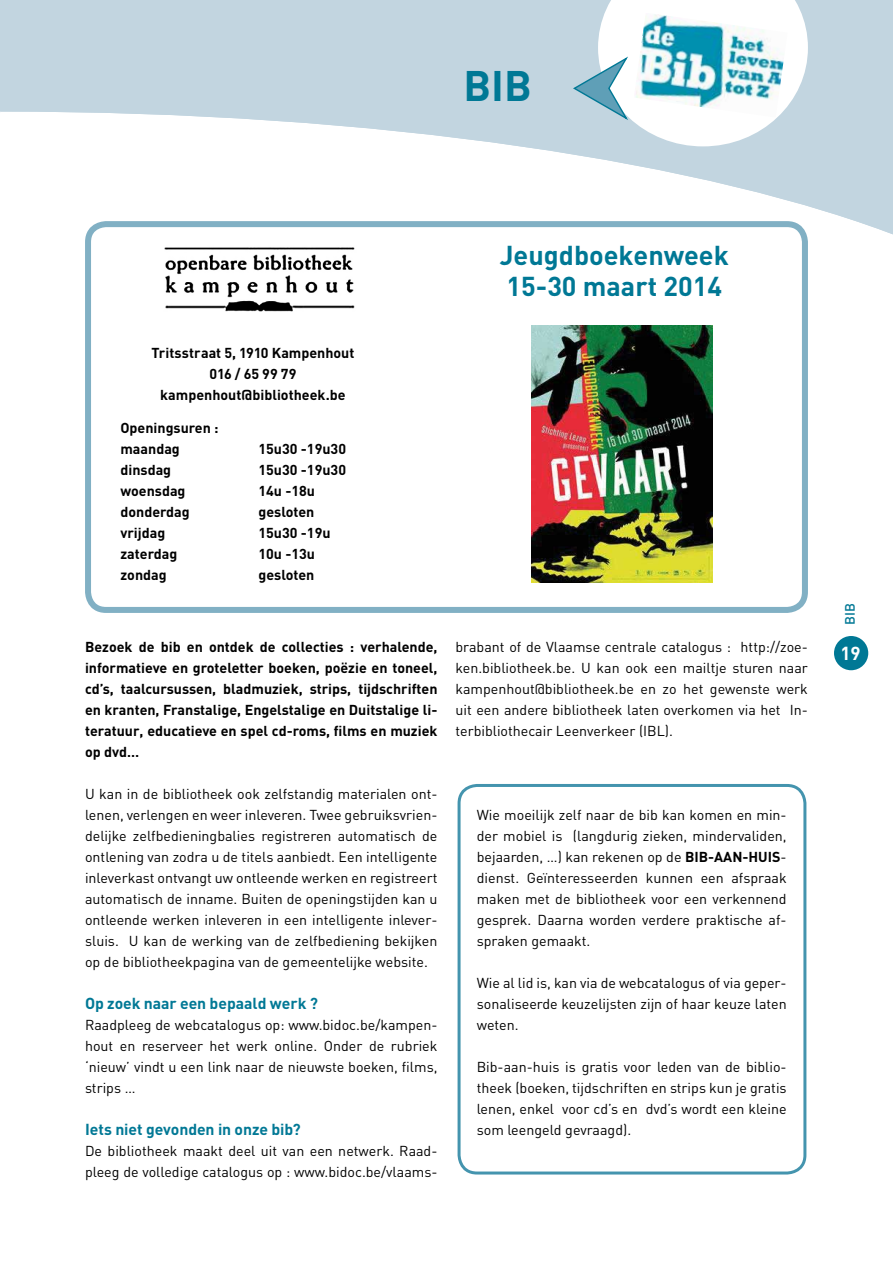
<style>
.page{position:relative;width:893px;height:1263px;background:#fff}
.page>*{position:absolute;margin:0;border:0;box-sizing:border-box;transform-origin:0 0}
.t1{font:700 42.15px "DIN";color:#007895}
.t2{font:700 27px/31.5px "DIN";color:#007895}
.t3{font:700 18.6px "DIN";color:#fff}
.t4{font:700 15.75px "DIN";letter-spacing:-.005em;color:#007895}
.t5{font:14.25px/21px "DIN";color:#000;text-align:justify}
.t6{font:700 14.25px/21px "DIN";color:#000;text-align:justify}
.t7{font:500 13.5px "DIN";color:#007895}
.s1{font-weight:700}
</style>
<div class="page">
<svg style="left:0;top:0;width:893px;height:235px;fill:#c2d5e0"></svg>
<div style="left:88px;top:224px;width:717px;height:386px;background:#fff;border-radius:18px"></div>
<div style="left:85px;top:221px;width:723px;height:392px;border:6px solid #81b0c4;border-radius:18px"></div>
<img style="left:531px;top:325px;width:181px;height:258px">
<img style="left:164px;top:247px;width:191px;height:65px">
<svg style="left:572px;top:0;width:236px;height:146px"></svg>
<div style="left:834px;top:636px;width:34px;height:34px;background:#007895;border-radius:50%"></div>
<div style="left:458px;top:784px;width:348px;height:390px;border:3px solid #4494ae;border-radius:18px"></div>
<h1 class="t1" style="left:463px;top:58px;width:70px">BIB</h1>
<p class="t6" style="left:152px;top:341px;width:204px;text-align:center">Tritsstraat 5, 1910 Kampenhout<br>016 / 65 99 79 kampenhout@bibliotheek.be</p>
<p class="t6" style="left:120px;top:417px;width:100px">Openingsuren : maandag</p>
<p class="t6" style="left:258px;top:438px;width:89px">15u30 -19u30</p>
<p class="t6" style="left:120px;top:459px;width:52px">dinsdag</p>
<p class="t6" style="left:258px;top:459px;width:89px">15u30 -19u30</p>
<p class="t6" style="left:120px;top:480px;width:67px">woensdag</p>
<p class="t6" style="left:258px;top:480px;width:58px">14u -18u</p>
<p class="t6" style="left:120px;top:501px;width:71px">donderdag</p>
<p class="t6" style="left:258px;top:501px;width:57px">gesloten</p>
<p class="t6" style="left:120px;top:522px;width:46px">vrijdag</p>
<p class="t6" style="left:258px;top:522px;width:74px">15u30 -19u</p>
<p class="t6" style="left:120px;top:543px;width:58px">zaterdag</p>
<p class="t6" style="left:258px;top:543px;width:58px">10u -13u</p>
<p class="t6" style="left:120px;top:564px;width:48px">zondag</p>
<p class="t6" style="left:258px;top:564px;width:57px">gesloten</p>
<h2 class="t2" style="left:500px;top:238px;width:230px">Jeugdboekenweek<br>15-30 maart 2014</h2>
<p class="t6" style="left:85px;top:635px;width:354px">Bezoek de bib en ontdek de collecties : verhalende, informatieve en groteletter boeken, poëzie en toneel, cd’s, taalcursussen, bladmuziek, strips, tijdschriften en kranten, Franstalige, Engelstalige en Duitstalige li&shy;teratuur, educatieve en spel cd-roms, films en muziek op dvd…</p>
<p class="t5" style="left:85px;top:783px;width:354px">U kan in de bibliotheek ook zelfstandig materialen ont&shy;lenen, verlengen en weer inleveren. Twee gebruiksvrien&shy;delijke zelfbedieningbalies registreren automatisch de ontlening van zodra u de titels aanbiedt. Een intelligente inleverkast ontvangt uw ontleende werken en registreert automatisch de inname. Buiten de openingstijden kan u ontleende werken inleveren in een intelligente inlever&shy;sluis. U kan de werking van de zelfbediening bekijken op de bibliotheekpagina van de gemeentelijke website.</p>
<p class="t4" style="left:85px;top:993px;width:234px">Op zoek naar een bepaald werk ?</p>
<p class="t5" style="left:85px;top:1014px;width:354px">Raadpleeg de webcatalogus op: www.bidoc.be/kampen&shy;hout en reserveer het werk online. Onder de rubriek ‘nieuw’ vindt u een link naar de nieuwste boeken, films, strips …</p>
<p class="t4" style="left:85px;top:1119px;width:217px">Iets niet gevonden in onze bib?</p>
<p class="t5" style="left:85px;top:1140px;width:354px">De bibliotheek maakt deel uit van een netwerk. Raad&shy;pleeg de volledige catalogus op : www.bidoc.be/vlaams-</p>
<p class="t5" style="left:455px;top:636px;width:354px">brabant of de Vlaamse centrale catalogus : http://zoe&shy;ken.bibliotheek.be. U kan ook een mailtje sturen naar kampenhout@bibliotheek.be en zo het gewenste werk uit een andere bibliotheek laten overkomen via het In&shy;terbibliothecair Leenverkeer (IBL).</p>
<p class="t5" style="left:477px;top:804px;width:311px">Wie moeilijk zelf naar de bib kan komen en min&shy;der mobiel is (langdurig zieken, mindervaliden, bejaarden, …) kan rekenen op de <span class="s1">BIB-AAN-HUIS&shy;</span>dienst. Geïnteresseerden kunnen een afspraak maken met de bibliotheek voor een verkennend gesprek. Daarna worden verdere praktische af&shy;spraken gemaakt.</p>
<p class="t5" style="left:477px;top:972px;width:311px">Wie al lid is, kan via de webcatalogus of via geper&shy;sonaliseerde keuzelijsten zijn of haar keuze laten weten.</p>
<p class="t5" style="left:477px;top:1056px;width:311px">Bib-aan-huis is gratis voor leden van de biblio&shy;theek (boeken, tijdschriften en strips kun je gratis lenen, enkel voor cd’s en dvd’s wordt een kleine som leengeld gevraagd).</p>
<p class="t7" style="left:841px;top:625px;width:21px;rotate:-90deg">Bib</p>
<h3 class="t3" style="left:840px;top:641px;width:22px">19</h3>
</div>
